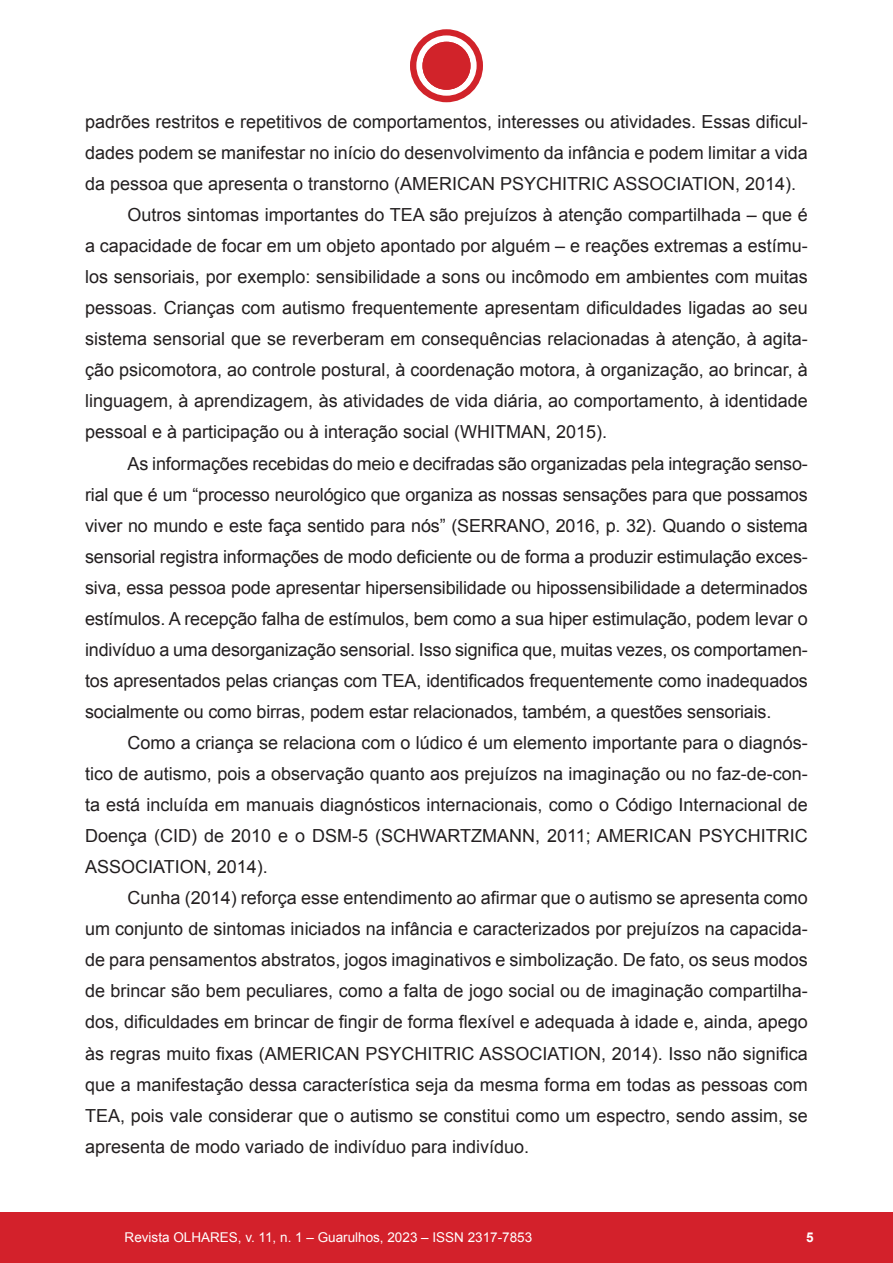
<style>
.page{position:relative;width:893px;height:1263px;background:#fff}
.page>*{position:absolute;margin:0;border:0;box-sizing:border-box;transform-origin:0 0}
._02_Texto{font:18px/31px "Arial";color:#231f20;text-align:justify}
.t1{font:13.5px "Arial";color:#fff}
.t2{font:700 13.5px "Arial";color:#fff}
</style>
<div class="page">
<div style="left:0;top:1212px;width:893px;height:51px;background:#d3212b"></div>
<div style="left:410px;top:29px;width:73px;height:73px;background:#d1232a;border-radius:50%"></div>
<svg style="left:416px;top:35px;width:61px;height:61px"></svg>
<div style="left:422px;top:42px;width:48px;height:48px;background:#d1232a;border-radius:50%"></div>
<p class="_02_Texto" style="left:85px;top:106px;width:724px">padrões restritos e repetitivos de comportamentos, interesses ou atividades. Essas dificul&shy;dades podem se manifestar no início do desenvolvimento da infância e podem limitar a vida da pessoa que apresenta o transtorno (AMERICAN PSYCHITRIC ASSOCIATION, 2014).</p>
<p class="_02_Texto" style="left:85px;top:199px;width:724px;text-indent:43px">Outros sintomas importantes do TEA são prejuízos à atenção compartilhada – que é a capacidade de focar em um objeto apontado por alguém – e reações extremas a estímu&shy;los sensoriais, por exemplo: sensibilidade a sons ou incômodo em ambientes com muitas pessoas. Crianças com autismo frequentemente apresentam dificuldades ligadas ao seu sistema sensorial que se reverberam em consequências relacionadas à atenção, à agita&shy;ção psicomotora, ao controle postural, à coordenação motora, à organização, ao brincar, à linguagem, à aprendizagem, às atividades de vida diária, ao comportamento, à identidade pessoal e à participação ou à interação social (WHITMAN, 2015).</p>
<p class="_02_Texto" style="left:85px;top:448px;width:724px;text-indent:43px">As informações recebidas do meio e decifradas são organizadas pela integração senso&shy;rial que é um “processo neurológico que organiza as nossas sensações para que possamos viver no mundo e este faça sentido para nós” (SERRANO, 2016, p. 32). Quando o sistema sensorial registra informações de modo deficiente ou de forma a produzir estimulação exces&shy;siva, essa pessoa pode apresentar hipersensibilidade ou hipossensibilidade a determinados estímulos. A recepção falha de estímulos, bem como a sua hiper estimulação, podem levar o indivíduo a uma desorganização sensorial. Isso significa que, muitas vezes, os comportamen&shy;tos apresentados pelas crianças com TEA, identificados frequentemente como inadequados socialmente ou como birras, podem estar relacionados, também, a questões sensoriais.</p>
<p class="_02_Texto" style="left:85px;top:727px;width:724px;text-indent:43px">Como a criança se relaciona com o lúdico é um elemento importante para o diagnós&shy;tico de autismo, pois a observação quanto aos prejuízos na imaginação ou no faz-de-con&shy;ta está incluída em manuais diagnósticos internacionais, como o Código Internacional de Doença (CID) de 2010 e o DSM-5 (SCHWARTZMANN, 2011; AMERICAN PSYCHITRIC ASSOCIATION, 2014).</p>
<p class="_02_Texto" style="left:85px;top:883px;width:724px;text-indent:43px">Cunha (2014) reforça esse entendimento ao afirmar que o autismo se apresenta como um conjunto de sintomas iniciados na infância e caracterizados por prejuízos na capacida&shy;de para pensamentos abstratos, jogos imaginativos e simbolização. De fato, os seus modos de brincar são bem peculiares, como a falta de jogo social ou de imaginação compartilha&shy;dos, dificuldades em brincar de fingir de forma flexível e adequada à idade e, ainda, apego às regras muito fixas (AMERICAN PSYCHITRIC ASSOCIATION, 2014). Isso não significa que a manifestação dessa característica seja da mesma forma em todas as pessoas com TEA, pois vale considerar que o autismo se constitui como um espectro, sendo assim, se apresenta de modo variado de indivíduo para indivíduo.</p>
<p class="t1" style="left:125px;top:1229px;width:409px">Revista OLHARES, v. 11, n. 1 – Guarulhos, 2023 – ISSN 2317-7853</p>
<p class="t2" style="left:806px;top:1228px;width:9px">5</p>
</div>
